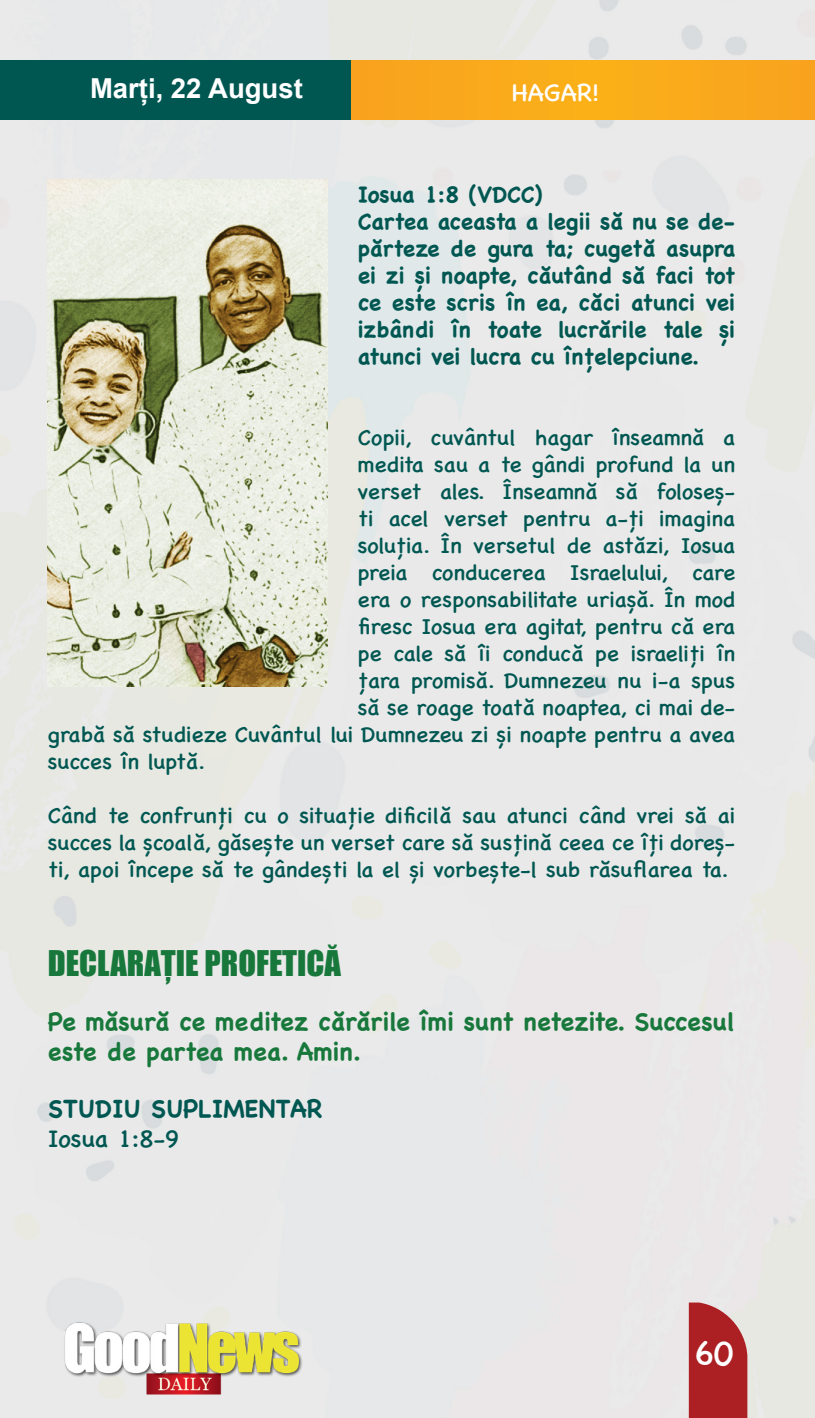
<style>
.page{position:relative;width:815px;height:1418px;background:#fff}
.page>*{position:absolute;margin:0;border:0;box-sizing:border-box;transform-origin:0 0}
.t1{font:35px "Chalkboard SE";color:#fff}
.t2{font:32.5px "Impact";color:#18783c}
.t3{font:700 27.5px "Arial";color:#fff}
.t4{font:700 25px/30px "Chalkboard SE";color:#18783c}
.t5{font:700 25px "Chalkboard SE";color:#005752}
.t6{font:25px "Chalkboard SE";color:#005752}
.t7{font:25px "Chalkboard SE";color:#fff}
.t8{font:22.5px/27px "Chalkboard SE";color:#005752;text-align:justify}
.t9{font:700 22.5px/27px "Chalkboard SE";color:#005752;text-align:justify}
</style>
<div class="page">
<div style="left:0;top:0;width:815px;height:1417px;background:#e9e9e9"></div>
<div style="left:168px;top:60px;width:647px;height:60px;background:#f9a91c"></div>
<div style="left:0;top:60px;width:351px;height:60px;background:#005752"></div>
<div style="left:689px;top:1302px;width:58px;height:115px;background:#ac1f22"></div>
<img style="left:59px;top:1320px;width:246px;height:76px">
<img style="left:48px;top:179px;width:280px;height:508px">
<p class="t3" style="left:90px;top:70px;width:214px">Marți, 22 August</p>
<p class="t7" style="left:512px;top:70px;width:88px">HAGAR!</p>
<p class="t9" style="left:358px;top:180px;width:186px">Iosua 1:8 (VDCC)</p>
<p class="t9" style="left:358px;top:207px;width:379px">Cartea aceasta a legii să nu se de&shy;părteze de gura ta; cugetă asupra ei zi și noapte, căutând să faci tot ce este scris în ea, căci atunci vei izbândi în toate lucrările tale și atunci vei lucra cu înțelepciune.</p>
<p class="t8" style="left:358px;top:422px;width:379px">Copii, cuvântul hagar înseamnă a</p>
<p class="t8" style="left:358px;top:449px;width:379px">medita sau a te gândi profund la un</p>
<p class="t8" style="left:358px;top:476px;width:379px">verset ales. Înseamnă să foloseș-</p>
<p class="t8" style="left:358px;top:503px;width:379px">ti acel verset pentru a-ți imagina</p>
<p class="t8" style="left:358px;top:530px;width:379px">soluția. În versetul de astăzi, Iosua</p>
<p class="t8" style="left:358px;top:557px;width:379px">preia conducerea Israelului, care</p>
<p class="t8" style="left:358px;top:584px;width:379px">era o responsabilitate uriașă. În mod</p>
<p class="t8" style="left:358px;top:611px;width:379px">firesc Iosua era agitat, pentru că era</p>
<p class="t8" style="left:358px;top:638px;width:379px">pe cale să îi conducă pe israeliți în</p>
<p class="t8" style="left:358px;top:665px;width:379px">țara promisă. Dumnezeu nu i-a spus</p>
<p class="t8" style="left:358px;top:692px;width:379px">să se roage toată noaptea, ci mai de-</p>
<p class="t8" style="left:48px;top:719px;width:689px">grabă să studieze Cuvântul lui Dumnezeu zi și noapte pentru a avea</p>
<p class="t8" style="left:48px;top:746px;width:159px">succes în luptă.</p>
<p class="t8" style="left:48px;top:800px;width:689px">Când te confrunți cu o situație dificilă sau atunci când vrei să ai succes la școală, găsește un verset care să susțină ceea ce îți doreș&shy;ti, apoi începe să te gândești la el și vorbește-l sub răsuflarea ta.</p>
<p class="t2" style="left:48px;top:938px;width:295px">DECLARAȚIE PROFETICĂ</p>
<p class="t4" style="left:48px;top:1006px;width:689px">Pe măsură ce meditez cărările îmi sunt netezite. Succesul este de partea mea. Amin.</p>
<p class="t5" style="left:48px;top:1093px;width:277px">STUDIU SUPLIMENTAR</p>
<p class="t6" style="left:48px;top:1116px;width:133px">Iosua 1:8-9</p>
<h1 class="t1" style="left:694px;top:1322px;width:41px">60</h1>
</div>
